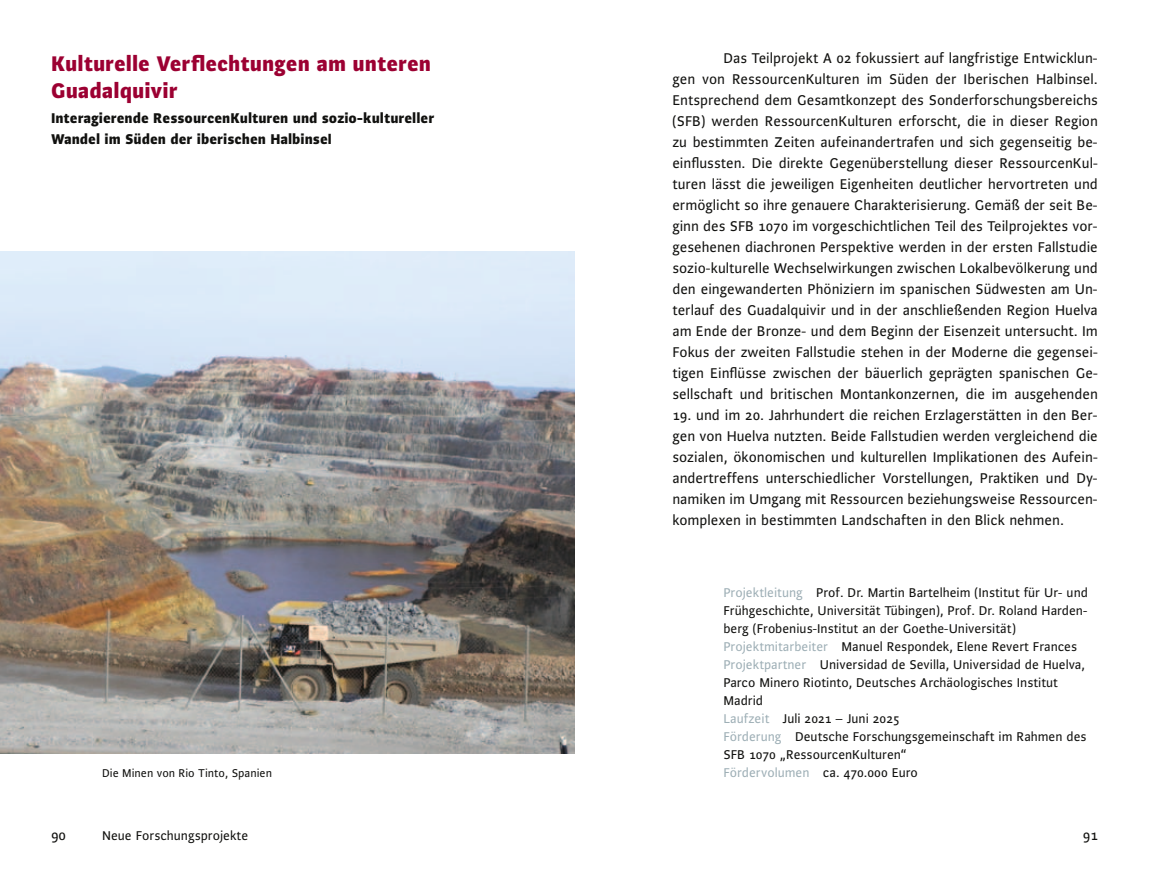
<style>
.page{position:relative;width:1149px;height:893px;background:#fff}
.page>*{position:absolute;margin:0;border:0;box-sizing:border-box;transform-origin:0 0}
.t1{font:800 22.5px/27px "Alibi";color:#9c0032}
.t2{font:15px/21px "Alibi Roman Os F";color:#11110f;text-align:justify}
.t3{font:800 15px/21px "Alibi";color:#11110f}
.t4{font:13.5px/18px "Alibi Roman Os F";color:#11110f}
.t5{font:12px "Alibi Roman Os F";color:#11110f}
.s1{font-size:14.25px}
.s2{color:#9eafb6}
</style>
<div class="page">
<img style="left:0;top:252px;width:574px;height:501px">
<h1 class="t1" style="left:51px;top:49px;width:381px">Kulturelle Verflechtungen am unteren<br>Guadalquivir</h1>
<p class="t3" style="left:51px;top:107px;width:384px">Interagierende RessourcenKulturen und sozio-kultureller<br>Wandel im Süden der iberischen Halbinse<span class="s1">l</span></p>
<p class="t5" style="left:102px;top:766px;width:171px">Die Minen von Rio Tinto, Spanien</p>
<p class="t2" style="left:672px;top:47px;width:427px;text-indent:51px">Das Teilprojekt A 02 fokussiert auf langfristige Entwicklun&shy;gen von RessourcenKulturen im Süden der Iberischen Halbinsel.<br>Entsprechend dem Gesamtkonzept des Sonderforschungsbereichs (SFB) werden RessourcenKulturen erforscht, die in dieser Region zu bestimmten Zeiten aufeinandertrafen und sich gegenseitig be&shy;einflussten. Die direkte Gegenüberstellung dieser RessourcenKul&shy;turen lässt die jeweiligen Eigenheiten deutlicher hervortreten und ermöglicht so ihre genauere Charakterisierung. Gemäß der seit Be&shy;ginn des SFB 1070 im vorgeschichtlichen Teil des Teilprojektes vor&shy;gesehenen diachronen Perspektive werden in der ersten Fallstudie sozio-kulturelle Wechselwirkungen zwischen Lokalbevölkerung und den eingewanderten Phöniziern im spanischen Südwesten am U n&shy;terlauf des Guadalquivir und in der anschließenden Region Huelva am Ende der Bronze- und dem Beginn der Eisenzeit untersucht. I m Fokus der zweiten Fallstudie stehen in der Moderne die gegensei&shy;tigen Einflüsse zwischen der bäuerlich geprägten spanischen Ge&shy;sellschaft und britischen Montankonzernen, die im ausgehenden</p>
<p class="t2" style="left:672px;top:404px;width:427px">19. und im 20. Jahrhundert die reichen Erzlagerstätten in den Ber&shy;gen von Huelva nutzten. Beide Fallstudien werden vergleichend die sozialen, ökonomischen und kulturellen I mplikationen des Aufein&shy;andertreffens unterschiedlicher Vorstellungen, Praktiken und Dy&shy;namiken im U mgang mit Ressourcen beziehungsweise Ressourcen&shy;komplexen in bestimmten Landschaften in den Blick nehmen.</p>
<p class="t4" style="left:723px;top:583px;width:366px"><span class="s2">Projektleitung</span> Prof. Dr. Martin Bartelheim (I nstitut für U r- und Frühgeschichte, U niversität Tübingen), Prof. Dr. Roland Harden&shy;berg (Frobenius-I nstitut an der Goethe-U niversität)<br><span class="s2">Projektmitarbeiter</span> Manuel Respondek, Elene Revert Frances <span class="s2">Projektpartner</span> U niversidad de Sevilla, U niversidad de Huelva, Parco Minero Riotinto, Deutsches Archäologisches I nstitut Madrid<br><span class="s2">Laufzeit</span> Juli 2021 – Juni 2025<br><span class="s2">Förderung</span> Deutsche Forschungsgemeinschaft im Rahmen des SFB 1070 „RessourcenKulturen“<br><span class="s2">Fördervolumen</span> ca. 470.000 Euro</p>
<p class="t2" style="left:51px;top:824px;width:16px">90</p>
<p class="t4" style="left:102px;top:826px;width:148px">Neue Forschungsprojekte</p>
<p class="t2" style="left:1082px;top:824px;width:16px">91</p>
</div>
